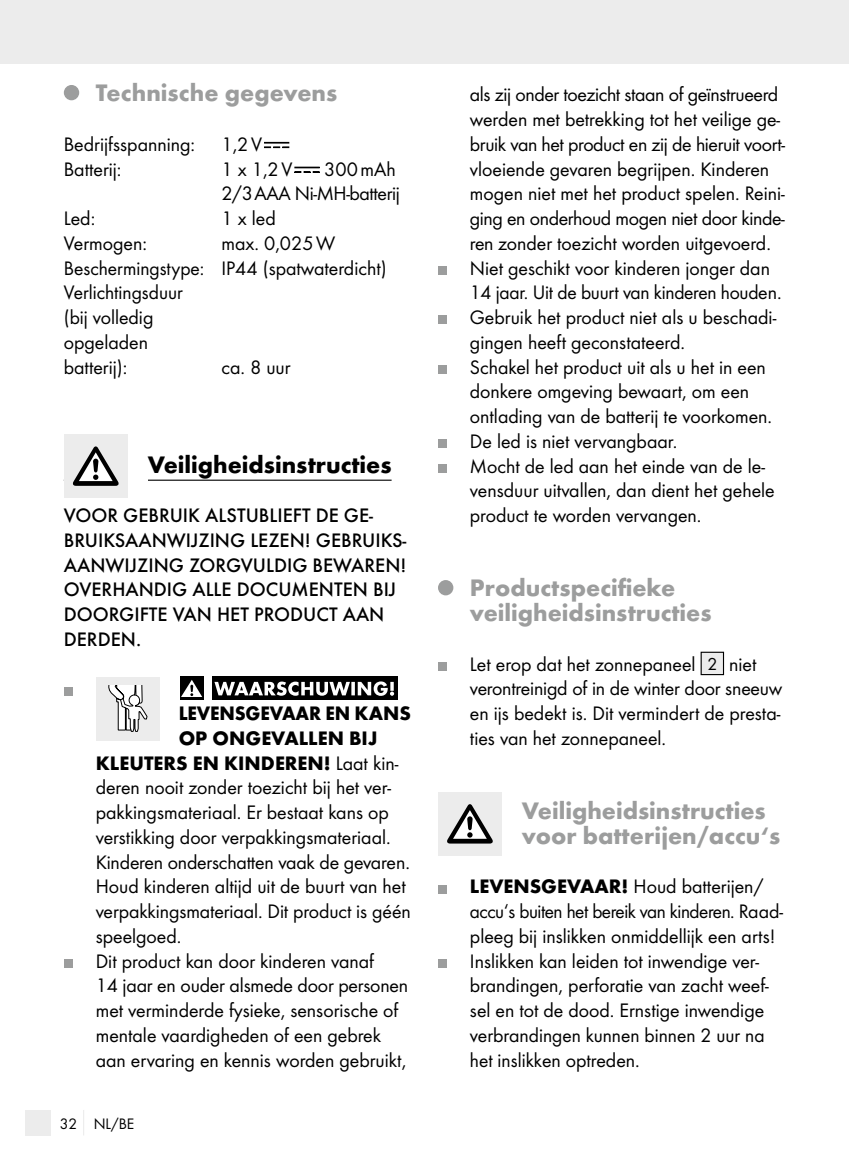
<style>
.page{position:relative;width:849px;height:1161px;background:#fff}
.page>*{position:absolute;margin:0;border:0;box-sizing:border-box;transform-origin:0 0}
.t1{font:700 24.75px/24.8px "Futura";color:#9c9d9d}
.t2{font:700 24.75px "Futura";color:#000}
.t3{font:20.25px/24.8px "Futura Boo";color:#000}
.t4{font:500 20.25px/24.8px "Futura";color:#000}
.t5{font:700 20.25px "Futura";color:#000}
.t6{font:20.25px/24.8px "Futura Boo";letter-spacing:-.02em;color:#000;text-align:right}
.t7{font:700 20.25px "Futura";color:#000;scale:.95 1}
.t8{font:15.75px "Futura Boo";color:#000}
.s1{font-family:"Futura Boo";font-weight:400}
.s2{font-size:18px}
.s3{font-family:"Futura";font-weight:700}
</style>
<div class="page">
<div style="left:0;top:0;width:848px;height:64px;background:#ececec"></div>
<hr style="left:848px;top:0;width:1px;height:64px;background:#ececec">
<div style="left:26px;top:1110px;width:25px;height:25px;background:#ececec"></div>
<svg style="left:83px;top:1110px;width:1px;height:25px"></svg>
<hr style="left:64px;top:480px;width:327px;height:1px;background:#000">
<div style="left:64px;top:85px;width:15px;height:15px;background:#9c9d9d;border-radius:50%"></div>
<svg style="left:264px;top:142px;width:25px;height:6px"></svg>
<svg style="left:295px;top:167px;width:24px;height:6px"></svg>
<div style="left:128px;top:434px;width:20px;height:64px;background:#fff"></div>
<div style="left:64px;top:434px;width:64px;height:64px;background:#ececec"></div>
<svg style="left:73px;top:446px;width:45px;height:40px"></svg>
<div style="left:64px;top:687px;width:8px;height:8px;background:#9c9d9d"></div>
<div style="left:96px;top:677px;width:63px;height:64px;background:#ececec"></div>
<svg style="left:108px;top:686px;width:40px;height:46px"></svg>
<div style="left:180px;top:677px;width:23px;height:23px;background:#000"></div>
<svg style="left:181px;top:680px;width:21px;height:17px"></svg>
<div style="left:212px;top:677px;width:185px;height:23px;background:#000"></div>
<svg style="left:214px;top:681px;width:180px;height:15px"></svg>
<div style="left:64px;top:959px;width:8px;height:9px;background:#9c9d9d"></div>
<div style="left:438px;top:266px;width:8px;height:9px;background:#9c9d9d"></div>
<div style="left:438px;top:315px;width:8px;height:9px;background:#9c9d9d"></div>
<div style="left:438px;top:365px;width:8px;height:9px;background:#9c9d9d"></div>
<div style="left:438px;top:439px;width:8px;height:9px;background:#9c9d9d"></div>
<div style="left:438px;top:464px;width:8px;height:9px;background:#9c9d9d"></div>
<div style="left:438px;top:580px;width:15px;height:15px;background:#9c9d9d;border-radius:50%"></div>
<div style="left:438px;top:662px;width:8px;height:9px;background:#9c9d9d"></div>
<div style="left:701px;top:652px;width:22px;height:22px;background:#ececec"></div>
<div style="left:700px;top:652px;width:23px;height:23px;border:1px solid #000"></div>
<div style="left:438px;top:792px;width:63px;height:64px;background:#ececec"></div>
<svg style="left:447px;top:804px;width:45px;height:39px"></svg>
<div style="left:438px;top:885px;width:8px;height:8px;background:#9c9d9d"></div>
<div style="left:438px;top:959px;width:8px;height:9px;background:#9c9d9d"></div>
<p class="t1" style="left:96px;top:80px;width:243px">Technische gegevens</p>
<p class="t3" style="left:64px;top:132px;width:133px">Bedrijfsspanning:</p>
<p class="t3" style="left:221px;top:132px;width:42px">1,2V</p>
<p class="t3" style="left:64px;top:156px;width:59px">Batterij:</p>
<p class="t3" style="left:221px;top:156px;width:72px">1 x 1,2V</p>
<p class="t6" style="left:221px;top:156px;width:180px">300mAh<br>2/3AAA Ni-MH-batterij</p>
<p class="t3" style="left:64px;top:206px;width:33px">Led:</p>
<p class="t3" style="left:221px;top:206px;width:56px">1 x led</p>
<p class="t3" style="left:64px;top:231px;width:85px">Vermogen:</p>
<p class="t3" style="left:64px;top:231px;width:324px;text-indent:157px">max. 0,025W<br>Beschermingstype: IP44 (spatwaterdicht)<br>Verlichtingsduur<br>(bij volledig<br>opgeladen<br>batterij):</p>
<p class="t3" style="left:221px;top:354px;width:71px">ca. 8 uur</p>
<p class="t2" style="left:148px;top:449px;width:245px">Veiligheidsinstructies</p>
<p class="t4" style="left:64px;top:503px;width:344px">VOOR GEBRUIK ALSTUBLIEFT DE GE-<br>BRUIKSAANWIJZING LEZEN! GEBRUIKS-<br>AANWIJZING ZORGVULDIG BEWAREN!<br>OVERHANDIG ALLE DOCUMENTEN BIJ<br>DOORGIFTE VAN HET PRODUCT AAN<br>DERDEN.</p>
<p class="t7" style="left:179px;top:701px;width:246px">LEVENSGEVAAR EN KANS</p>
<p class="t5" style="left:179px;top:725px;width:200px">OP ONGEVALLEN BIJ</p>
<p class="t5" style="left:96px;top:750px;width:304px">KLEUTERS EN KINDEREN! <span class="s1">Laat kin-</span></p>
<p class="t3" style="left:96px;top:775px;width:316px">deren nooit zonder toezicht bij het ver&shy;pakkingsmateriaal. Er bestaat kans op verstikking door verpakkingsmateriaal.<br>Kinderen onderschatten vaak de gevaren.<br>Houd kinderen altijd uit de buurt van het verpakkingsmateriaal. Dit product is géén speelgoed.<br>Dit product kan door kinderen vanaf<br>14 jaar en ouder alsmede door personen met verminderde fysieke, sensorische of mentale vaardigheden of een gebrek aan ervaring en kennis worden gebruikt,</p>
<p class="t8" style="left:60px;top:1114px;width:76px">32 NL/BE</p>
<p class="t3" style="left:470px;top:82px;width:316px">als zij onder toezicht staan of geïnstrueerd werden met betrekking tot het veilige ge&shy;bruik van het product en zij de hieruit voort&shy;vloeiende gevaren begrijpen. Kinderen mogen niet met het product spelen. Reini&shy;ging en onderhoud mogen niet door kinde&shy;ren zonder toezicht worden uitgevoerd.<br>Niet geschikt voor kinderen jonger dan 14 jaar. Uit de buurt van kinderen houden.<br>Gebruik het product niet als u beschadi&shy;gingen heeft geconstateerd.<br>Schakel het product uit als u het in een donkere omgeving bewaart, om een ontlading van de batterij te voorkomen.<br>De led is niet vervangbaar.<br>Mocht de led aan het einde van de le&shy;vensduur uitvallen, dan dient het gehele product te worden vervangen.</p>
<p class="t1" style="left:470px;top:575px;width:243px">Productspecifieke veiligheidsinstructies</p>
<p class="t3" style="left:470px;top:651px;width:314px">Let erop dat het zonnepaneel <span class="s2">2</span> niet verontreinigd of in de winter door sneeuw en ijs bedekt is. Dit vermindert de presta&shy;ties van het zonnepaneel.</p>
<p class="t1" style="left:521px;top:798px;width:260px">Veiligheidsinstructies voor batterijen/accu‘s</p>
<p class="t3" style="left:470px;top:874px;width:314px"><span class="s3">LEVENSGEVAAR!</span> Houd batterijen/ accu‘s buiten het bereik van kinderen. Raad&shy;pleeg bij inslikken onmiddellijk een arts!<br>Inslikken kan leiden tot inwendige ver&shy;brandingen, perforatie van zacht weef&shy;sel en tot de dood. Ernstige inwendige verbrandingen kunnen binnen 2 uur na het inslikken optreden.</p>
</div>
